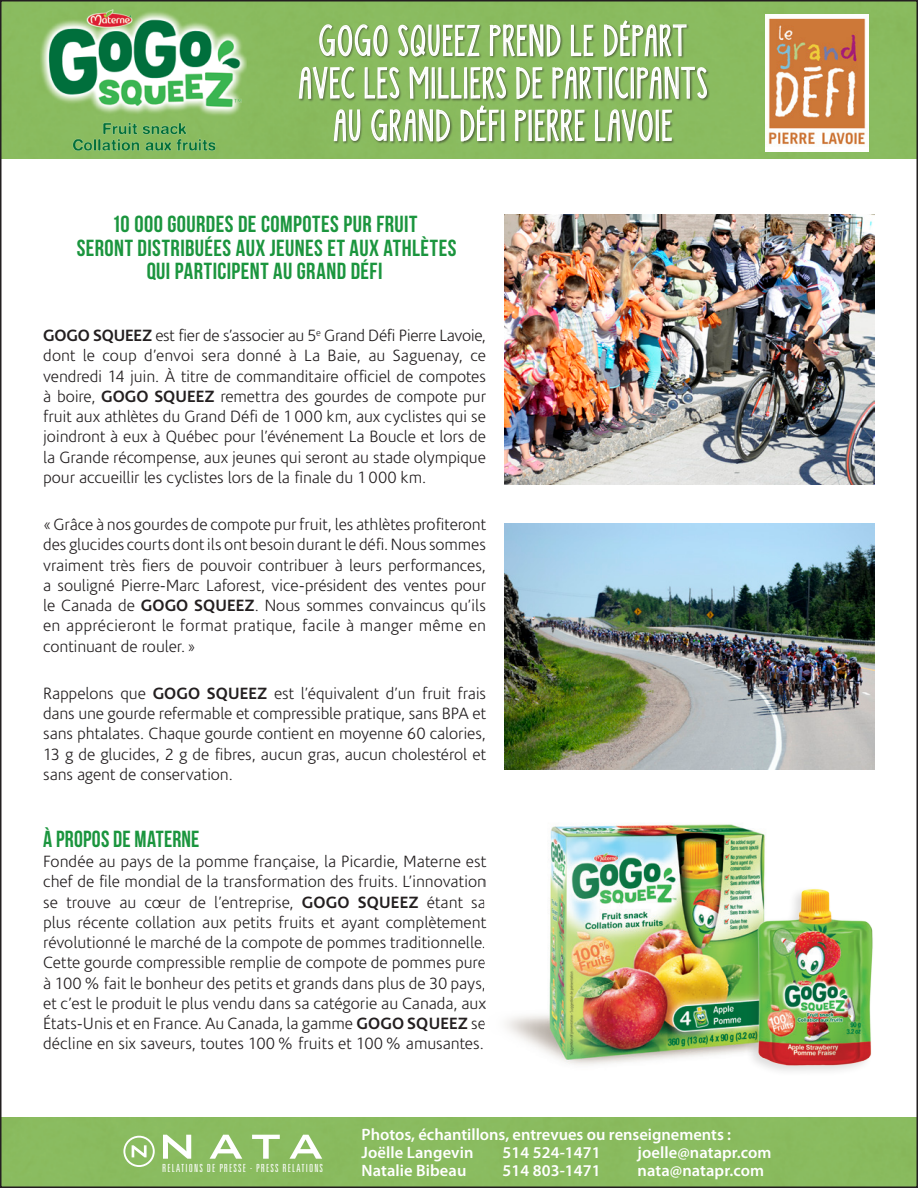
<style>
.page{position:relative;width:918px;height:1188px;background:#fff}
.page>*{position:absolute;margin:0;border:0;box-sizing:border-box;transform-origin:0 0}
._2__SOUS-TITRE_CORPS{font:34.65px/42.5px "KG Skinny Latte";letter-spacing:.05em;color:#fff;text-align:center;scale:.96 1}
._1__CORPS{font:23.25px/23.2px "Bebas Neue";letter-spacing:.02em;color:#1b953e;text-align:center}
._2__SOUS-TITRE_CORPS-2{font:23.25px "Bebas Neue";letter-spacing:.01em;color:#1b953e;scale:.96 1}
._1__CORPS-2{font:300 16.5px/20.2px "Corisande";letter-spacing:-.005em;color:#231f20;text-align:justify}
._2__SOUS-TITRE_CORPS-3{font:300 16.5px/20.2px "Corisande";letter-spacing:-.01em;color:#231f20;text-align:justify}
.t1{font:600 16.5px/18px "Myriad Pro";letter-spacing:.005em;color:#fff}
.t2{font:300 ultra-condensed 11.1px "Univers";letter-spacing:.095em;color:#fff;scale:1.11 1}
.s1{font-weight:700}
</style>
<div class="page">
<div style="left:3px;top:1118px;width:912px;height:67px;background:#8abb5f"></div>
<svg style="left:123px;top:1136px;width:32px;height:31px"></svg>
<svg style="left:163px;top:1135px;width:28px;height:24px"></svg>
<svg style="left:210px;top:1135px;width:32px;height:24px"></svg>
<svg style="left:252px;top:1135px;width:28px;height:24px"></svg>
<svg style="left:289px;top:1135px;width:33px;height:24px"></svg>
<div style="left:3px;top:3px;width:912px;height:156px;background:#8abb5f"></div>
<img style="left:41px;top:9px;width:206px;height:147px">
<img style="left:766px;top:14px;width:103px;height:137px">
<svg style="left:298px;top:3px;width:410px;height:142px;background:#9abe79"></svg>
<img style="left:505px;top:215px;width:370px;height:269px">
<img style="left:505px;top:524px;width:370px;height:246px">
<img style="left:506px;top:824px;width:259px;height:241px">
<img style="left:744px;top:887px;width:129px;height:184px">
<p class="_2__SOUS-TITRE_CORPS" style="left:299px;top:20px;width:427px">GOGO SQUEEZ PREND LE DÉPART<br>AVEC LES MILLIERS DE PARTICIPANTS<br>AU GRAND DÉFI PIERRE LAVOIE</p>
<p class="_1__CORPS" style="left:77px;top:213px;width:381px">10 000 GOURDES DE COMPOTES PUR FRUIT<br>SERONT DISTRIBUÉES AUX JEUNES ET AUX ATHLÈTES<br>QUI PARTICIPENT AU GRAND DÉFI</p>
<p class="_2__SOUS-TITRE_CORPS-3" style="left:43px;top:326px;width:444px"><span class="s1">GOGO SQUEEZ</span> est fier de s’associer au 5<sup>e</sup> Grand Défi Pierre Lavoie, dont le coup d’envoi sera donné à La Baie, au Saguenay, ce vendredi 14 juin. À titre de commanditaire officiel de compotes à boire, <span class="s1">GOGO SQUEEZ</span> remettra des gourdes de compote pur fruit aux athlètes du Grand Défi de 1000 km, aux cyclistes qui se joindront à eux à Québec pour l’événement La Boucle et lors de la Grande récompense, aux jeunes qui seront au stade olympique pour accueillir les cyclistes lors de la finale du 1000 km.</p>
<p class="_1__CORPS-2" style="left:43px;top:515px;width:444px">«Grâce à nos gourdes de compote pur fruit, les athlètes profiteront des glucides courts dont ils ont besoin durant le défi. Nous sommes vraiment très fiers de pouvoir contribuer à leurs performances, a souligné Pierre-Marc Laforest, vice-président des ventes pour le Canada de <span class="s1">GOGO SQUEEZ</span>. Nous sommes convaincus qu’ils en apprécieront le format pratique, facile à manger même en continuant de rouler. »</p>
<p class="_1__CORPS-2" style="left:43px;top:684px;width:444px">Rappelons que <span class="s1">GOGO SQUEEZ</span> est l’équivalent d’un fruit frais dans une gourde refermable et compressible pratique, sans BPA et sans phtalates. Chaque gourde contient en moyenne 60 calories, 13 g de glucides, 2 g de fibres, aucun gras, aucun cholestérol et sans agent de conservation.</p>
<p class="_2__SOUS-TITRE_CORPS-2" style="left:43px;top:826px;width:164px">À PROPOS DE MATERNE</p>
<p class="_1__CORPS-2" style="left:43px;top:852px;width:444px">Fondée au pays de la pomme française, la Picardie, Materne est chef de file mondial de la transformation des fruits. L’innovation se trouve au cœur de l’entreprise, <span class="s1">GOGO SQUEEZ</span> étant sa plus récente collation aux petits fruits et ayant complètement révolutionné le marché de la compote de pommes traditionnelle.<br>Cette gourde compressible remplie de compote de pommes pure à 100% fait le bonheur des petits et grands dans plus de 30 pays, et c’est le produit le plus vendu dans sa catégorie au Canada, aux États-Unis et en France. Au Canada, la gamme <span class="s1">GOGO SQUEEZ</span> se décline en six saveurs, toutes 100% fruits et 100% amusantes.</p>
<p class="t2" style="left:162px;top:1162px;width:146px">RELATIONS DE PRESSE - PRESS RELATIONS</p>
<p class="t1" style="left:362px;top:1126px;width:371px">Photos, échantillons, entrevues ou renseignements :<br>Joëlle Langevin</p>
<p class="t1" style="left:503px;top:1144px;width:99px">514 524-1471</p>
<p class="t1" style="left:638px;top:1144px;width:135px">joelle@natapr.com</p>
<p class="t1" style="left:362px;top:1162px;width:106px">Natalie Bibeau</p>
<p class="t1" style="left:503px;top:1162px;width:99px">514 803-1471</p>
<p class="t1" style="left:638px;top:1162px;width:128px">nata@natapr.com</p>
</div>
